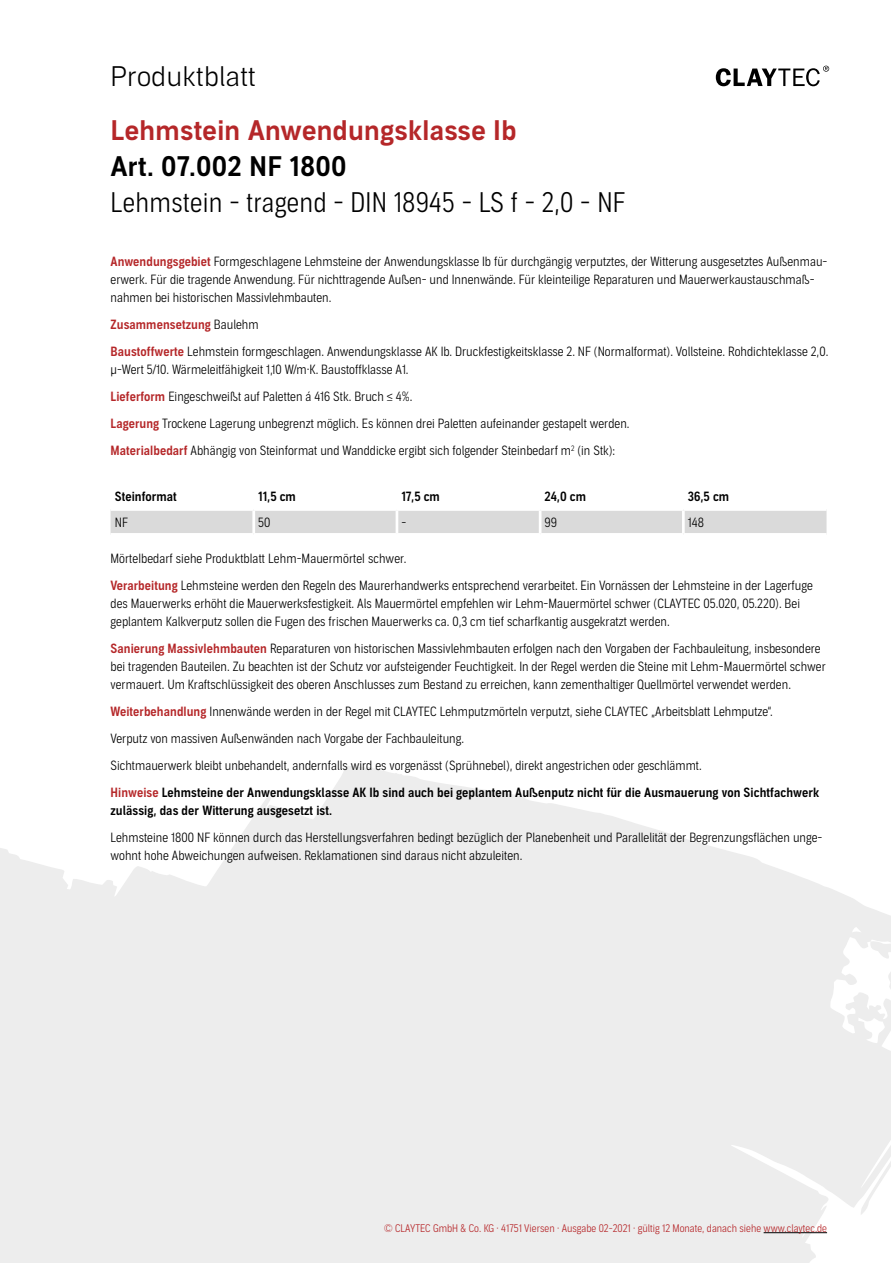
<style>
.page{position:relative;width:893px;height:1263px;background:#fff}
.page>*{position:absolute;margin:0;border:0;box-sizing:border-box;transform-origin:0 0}
.t1{font:300 27px "Aago Condensed";letter-spacing:.01em;color:#000}
.t2{font:27px "Aago Sm";letter-spacing:.01em;color:#b52729}
.t3{font:27px "Aago Sm";letter-spacing:.01em;color:#000}
.t4{font:300 27px "Aago";letter-spacing:.01em;color:#000}
.t5{font:300 12.75px/18px "Aago Condensed";color:#000}
.t6{font:12.75px/18px "Aago Condensed Sm";letter-spacing:.005em;color:#000}
.t7{font:12.75px "Aago Condensed Sm";letter-spacing:.005em;color:#b52729}
.t8{font:300 10.5px "Aago Condensed";color:#b62629}
.s1{font-family:"Aago Condensed Sm";font-weight:400;color:#b52729}
.s2{font-family:"Aago Condensed";font-weight:300;color:#000}
.s3{color:#b52729}
</style>
<div class="page">
<svg style="left:0;top:766px;width:891px;height:496px;fill:#ededed"></svg>
<div style="left:111px;top:511px;width:715px;height:22px;background:#dadada"></div>
<hr style="left:252px;top:511px;width:3px;height:22px;background:#fff">
<hr style="left:396px;top:511px;width:2px;height:22px;background:#fff">
<hr style="left:539px;top:511px;width:2px;height:22px;background:#fff">
<hr style="left:682px;top:511px;width:3px;height:22px;background:#fff">
<hr style="left:764px;top:1232px;width:63px;height:1px;background:#000">
<svg style="left:716px;top:66px;width:113px;height:20px"></svg>
<h1 class="t4" style="left:111px;top:61px;width:147px">Produktblatt</h1>
<h1 class="t2" style="left:111px;top:115px;width:407px">Lehmstein Anwendungsklasse Ib</h1>
<h1 class="t3" style="left:111px;top:151px;width:238px">Art. 07.002 NF 1800</h1>
<h1 class="t1" style="left:111px;top:188px;width:516px">Lehmstein - tragend - DIN 18945 - LS f - 2,0 - NF</h1>
<p class="t5" style="left:111px;top:253px;width:718px"><span class="s1">Anwendungsgebiet</span> Formgeschlagene Lehmsteine der Anwendungsklasse Ib für durchgängig verputztes, der Witterung ausgesetztes Außenmau&shy;erwerk. Für die tragende Anwendung. Für nichttragende Außen- und Innenwände. Für kleinteilige Reparaturen und Mauerwerkaustauschmaß&shy;nahmen bei historischen Massivlehmbauten.</p>
<p class="t7" style="left:111px;top:317px;width:150px">Zusammensetzung <span class="s2">Baulehm</span></p>
<p class="t5" style="left:111px;top:343px;width:719px"><span class="s1">Baustoffwerte</span> Lehmstein formgeschlagen. Anwendungsklasse AK Ib. Druckfestigkeitsklasse 2. NF (Normalformat). Vollsteine. Rohdichteklasse 2,0. µ-Wert 5/10. Wärmeleitfähigkeit 1,10 W/m∙K. Baustoffklasse A1.</p>
<p class="t5" style="left:111px;top:384px;width:520px;line-height:27px"><span class="s1">Lieferform</span> Eingeschweißt auf Paletten á 416 Stk. Bruch ≤ 4%.<br><span class="s1">Lagerung</span> Trockene Lagerung unbegrenzt möglich. Es können drei Paletten aufeinander gestapelt werden.<br><span class="s1">Materialbedarf</span> Abhängig von Steinformat und Wanddicke ergibt sich folgender Steinbedarf m<sup>2</sup> (in Stk):</p>
<p class="t6" style="left:115px;top:488px;width:63px">Steinformat</p>
<p class="t6" style="left:258px;top:488px;width:39px">11,5 cm</p>
<p class="t6" style="left:401px;top:488px;width:40px">17,5 cm</p>
<p class="t6" style="left:545px;top:488px;width:43px">24,0 cm</p>
<p class="t6" style="left:688px;top:488px;width:43px">36,5 cm</p>
<p class="t5" style="left:115px;top:513px;width:15px">NF</p>
<p class="t5" style="left:258px;top:513px;width:14px">50</p>
<p class="t5" style="left:401px;top:513px;width:6px">-</p>
<p class="t5" style="left:545px;top:513px;width:14px">99</p>
<p class="t5" style="left:688px;top:513px;width:18px">148</p>
<p class="t5" style="left:111px;top:546px;width:704px;line-height:27px">Mörtelbedarf siehe Produktblatt Lehm-Mauermörtel schwer.<br><span class="s1">Verarbeitung</span> Lehmsteine werden den Regeln des Maurerhandwerks entsprechend verarbeitet. Ein Vornässen der Lehmsteine in der Lagerfuge</p>
<p class="t5" style="left:111px;top:595px;width:691px">des Mauerwerks erhöht die Mauerwerksfestigkeit. Als Mauermörtel empfehlen wir Lehm-Mauermörtel schwer (CLAYTEC 05.020, 05.220). Bei geplantem Kalkverputz sollen die Fugen des frischen Mauerwerks ca. 0,3 cm tief scharfkantig ausgekratzt werden.</p>
<p class="t5" style="left:111px;top:640px;width:717px"><span class="s1">Sanierung Massivlehmbauten</span> Reparaturen von historischen Massivlehmbauten erfolgen nach den Vorgaben der Fachbauleitung, insbesondere bei tragenden Bauteilen. Zu beachten ist der Schutz vor aufsteigender Feuchtigkeit. In der Regel werden die Steine mit Lehm-Mauermörtel schwer vermauert. Um Kraftschlüssigkeit des oberen Anschlusses zum Bestand zu erreichen, kann zementhaltiger Quellmörtel verwendet werden.</p>
<p class="t5" style="left:111px;top:699px;width:664px;line-height:27px"><span class="s1">Weiterbehandlung</span> Innenwände werden in der Regel mit CLAYTEC Lehmputzmörteln verputzt, siehe CLAYTEC „Arbeitsblatt Lehmputze“.<br>Verputz von massiven Außenwänden nach Vorgabe der Fachbauleitung.<br>Sichtmauerwerk bleibt unbehandelt, andernfalls wird es vorgenässt (Sprühnebel), direkt angestrichen oder geschlämmt.</p>
<p class="t6" style="left:111px;top:784px;width:710px"><span class="s3">Hinweise</span> Lehmsteine der Anwendungsklasse AK Ib sind auch bei geplantem Außenputz nicht für die Ausmauerung von Sichtfachwerk zulässig, das der Witterung ausgesetzt ist.</p>
<p class="t5" style="left:111px;top:829px;width:713px">Lehmsteine 1800 NF können durch das Herstellungsverfahren bedingt bezüglich der Planebenheit und Parallelität der Begrenzungsflächen unge&shy;wohnt hohe Abweichungen aufweisen. Reklamationen sind daraus nicht abzuleiten.</p>
<p class="t8" style="left:384px;top:1222px;width:444px">© CLAYTEC GmbH &amp; Co. KG · 41751 Viersen · Ausgabe 02-2021 · gültig 12 Monate, danach siehe www.claytec.de</p>
</div>
